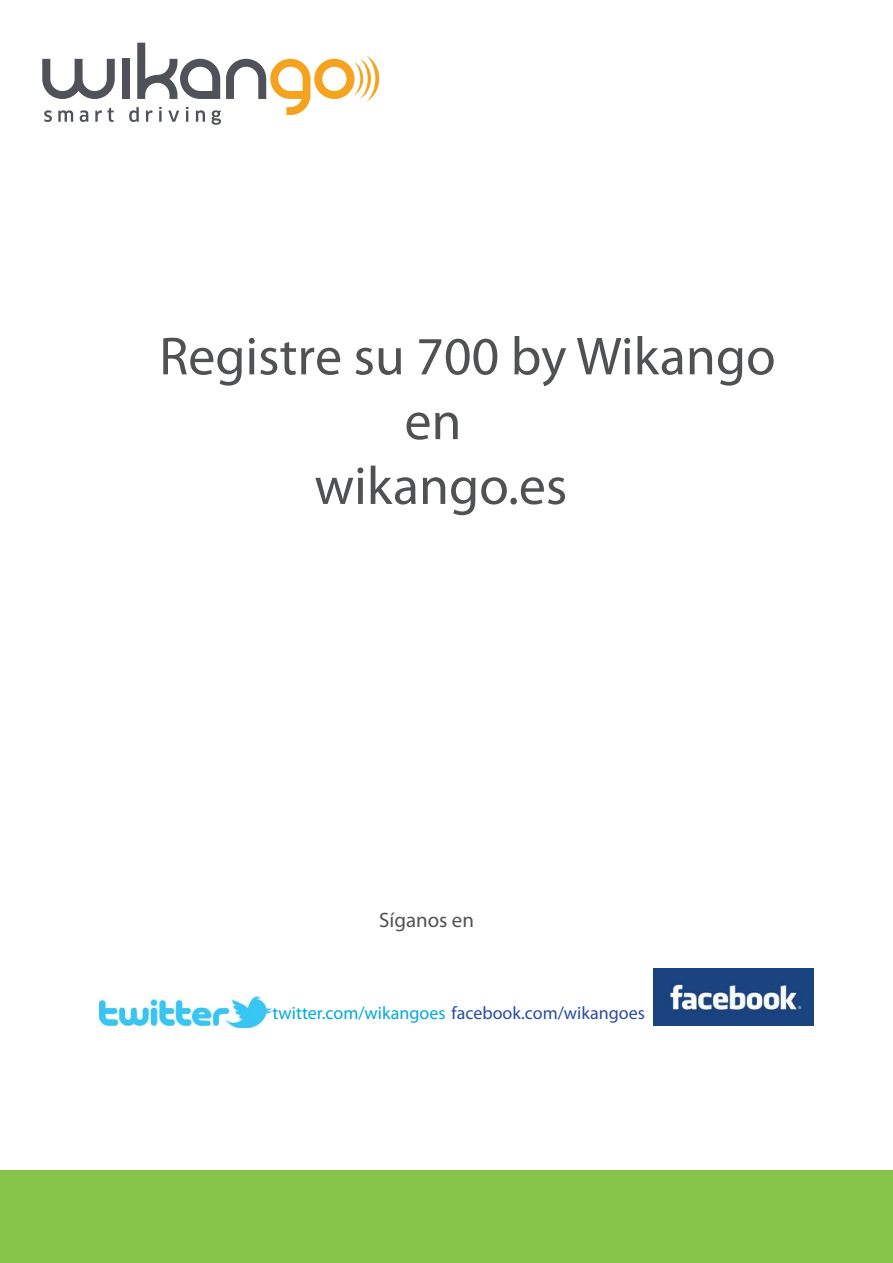
<style>
.page{position:relative;width:893px;height:1263px;background:#fff}
.page>*{position:absolute;margin:0;border:0;box-sizing:border-box;transform-origin:0 0}
.t1{font:54px "Myriad Pro";color:#505153}
.t2{font:20.85px "Myriad Pro";color:#505153}
.t3{font:18px "Myriad Pro";color:#294ba0}
.s1{color:#00a8dd}
</style>
<div class="page">
<svg style="left:42px;top:59px;width:73px;height:40px"></svg>
<div style="left:122px;top:59px;width:8px;height:40px;background:#4f5258"></div>
<svg style="left:44px;top:110px;width:8px;height:12px"></svg>
<svg style="left:58px;top:110px;width:15px;height:12px"></svg>
<svg style="left:80px;top:110px;width:8px;height:12px"></svg>
<svg style="left:95px;top:108px;width:19px;height:14px"></svg>
<svg style="left:129px;top:43px;width:250px;height:82px"></svg>
<div style="left:0;top:1170px;width:892px;height:92px;background:#86c549"></div>
<img style="left:99px;top:997px;width:172px;height:31px">
<img style="left:653px;top:969px;width:160px;height:56px">
<h1 class="t1" style="left:159px;top:336px;width:618px">Registre su 700 by Wikango</h1>
<h1 class="t1" style="left:404px;top:400px;width:59px">en</h1>
<h1 class="t1" style="left:314px;top:465px;width:254px">wikango.es</h1>
<p class="t2" style="left:379px;top:912px;width:96px">Síganos en</p>
<p class="t3" style="left:272px;top:1006px;width:374px"><span class="s1">twitter.com/wikangoes</span> facebook.com/wikangoes</p>
</div>
